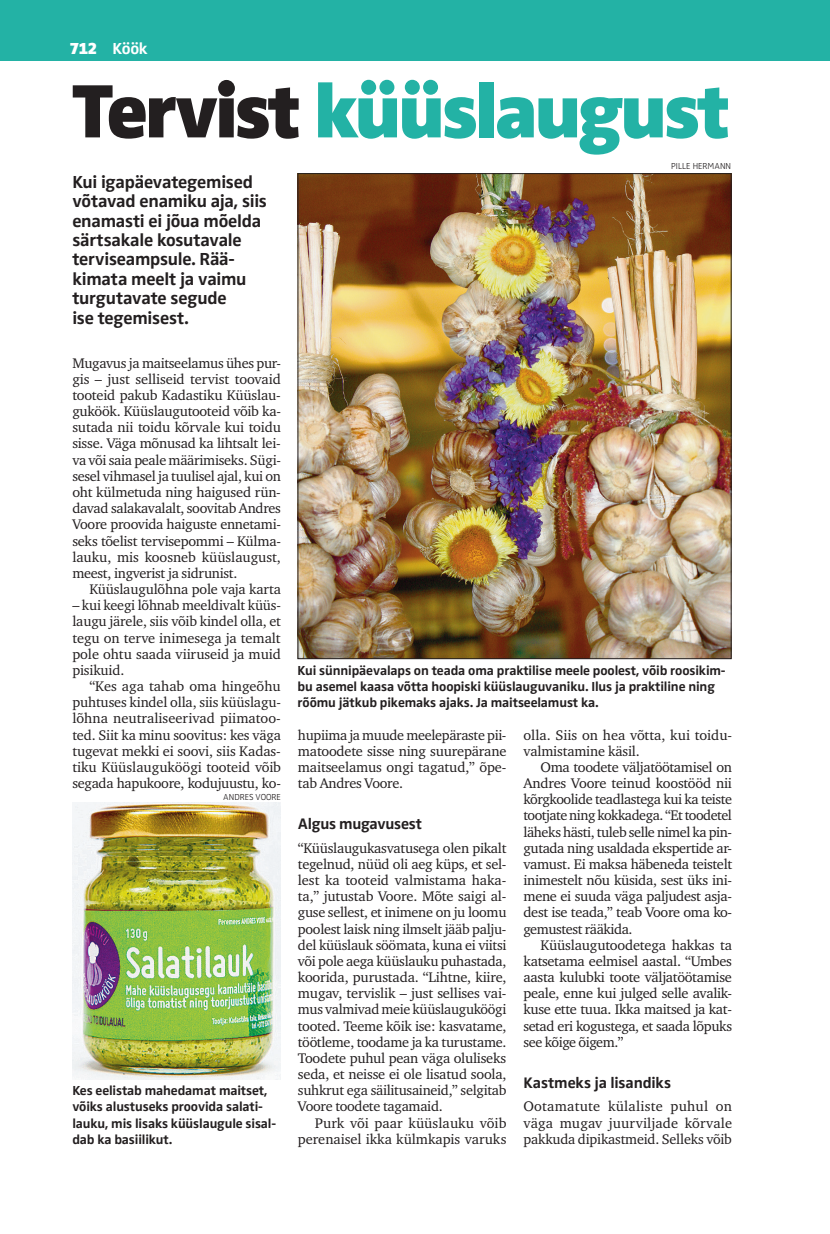
<style>
.page{position:relative;width:830px;height:1234px;background:#fff}
.page>*{position:absolute;margin:0;border:0;box-sizing:border-box;transform-origin:0 0}
.t1{font:900 78px "Zwo Pro";letter-spacing:-.045em;color:#23b2a5}
.t2{font:700 18px/19.5px "Zwo Pro";letter-spacing:-.015em;color:#231f20}
.t3{font:700 16.5px "Zwo Pro";color:#fff}
.t4{font:700 15.75px "Zwo Pro";letter-spacing:-.015em;color:#231f20}
.t5{font:14.25px/16.2px "Charter ITC";letter-spacing:-.01em;color:#231f20;text-align:justify}
.t6{font:700 13.5px/16.2px "Zwo Pro";letter-spacing:-.01em;color:#231f20}
.t7{font:300 9px "Zwo Pro";color:#231f20}
.s1{font-weight:900}
.s2{color:#231f20}
</style>
<div class="page">
<hr style="left:829px;top:0;width:1px;height:60px;background:#23b2a5">
<div style="left:0;top:0;width:829px;height:60px;background:#23b2a5"></div>
<img style="left:299px;top:175px;width:430px;height:481px">
<img style="left:72px;top:802px;width:209px;height:276px">
<p class="t3" style="left:70px;top:39px;width:79px"><span class="s1">712</span> Köök</p>
<h1 class="t1" style="left:72px;top:64px;width:659px"><span class="s2">Tervist</span> küüslaugust</h1>
<p class="t2" style="left:72px;top:172px;width:196px">Kui igapäevategemised võtavad enamiku aja, siis enamasti ei jõua mõelda särtsakale kosutavale terviseampsule. Rää&shy;kimata meelt ja vaimu turgutavate segude<br>ise tegemisest.</p>
<p class="t5" style="left:72px;top:354px;width:210px">Mugavus ja maitseelamus ühes pur&shy;gis – just selliseid tervist toovaid tooteid pakub Kadastiku Küüslau&shy;guköök. Küüslaugutooteid võib ka&shy;sutada nii toidu kõrvale kui toidu sisse. Väga mõnusad ka lihtsalt lei&shy;va või saia peale määrimiseks. Sügi&shy;sesel vihmasel ja tuulisel ajal, kui on oht külmetuda ning haigused rün&shy;davad salakavalalt, soovitab Andres Voore proovida haiguste ennetami&shy;seks tõelist tervisepommi – Külma&shy;lauku, mis koosneb küüslaugust, meest, ingverist ja sidrunist.</p>
<p class="t5" style="left:89px;top:581px;width:193px">Küüslaugulõhna pole vaja karta</p>
<p class="t5" style="left:72px;top:597px;width:210px">– kui keegi lõhnab meeldivalt küüs&shy;laugu järele, siis võib kindel olla, et tegu on terve inimesega ja temalt pole ohtu saada viiruseid ja muid pisikuid.</p>
<p class="t5" style="left:72px;top:678px;width:210px;text-indent:17px">“Kes aga tahab oma hingeõhu puhtuses kindel olla, siis küüslagu&shy;lõhna neutraliseerivad piimatoo&shy;ted. Siit ka minu soovitus: kes väga tugevat mekki ei soovi, siis Kadas&shy;tiku Küüslauguköögi tooteid võib segada hapukoore, kodujuustu, ko-</p>
<p class="t7" style="left:223px;top:791px;width:59px">ANDRES VOORE</p>
<p class="t6" style="left:72px;top:1082px;width:205px">Kes eelistab mahedamat maitset, võiks alustuseks proovida salati&shy;lauku, mis lisaks küüslaugule sisal&shy;dab ka basiilikut.</p>
<p class="t7" style="left:671px;top:161px;width:61px">PILLE HERMANN</p>
<p class="t6" style="left:297px;top:662px;width:429px">Kui sünnipäevalaps on teada oma praktilise meele poolest, võib roosikim&shy;bu asemel kaasa võtta hoopiski küüslauguvaniku. Ilus ja praktiline ning rõõmu jätkub pikemaks ajaks. Ja maitseelamust ka.</p>
<p class="t5" style="left:298px;top:726px;width:210px">hupiima ja muude meelepäraste pii&shy;matoodete sisse ning suurepärane maitseelamus ongi tagatud,” õpe&shy;tab Andres Voore.</p>
<p class="t4" style="left:298px;top:814px;width:125px">Algus mugavusest</p>
<p class="t5" style="left:298px;top:839px;width:210px">“Küüslaugukasvatusega olen pikalt tegelnud, nüüd oli aeg küps, et sel&shy;lest ka tooteid valmistama haka&shy;ta,” jutustab Voore. Mõte saigi al&shy;guse sellest, et inimene on ju loomu poolest laisk ning ilmselt jääb palju&shy;del küüslauk söömata, kuna ei viitsi või pole aega küüslauku puhastada, koorida, purustada. “Lihtne, kiire, mugav, tervislik – just sellises vai&shy;mus valmivad meie küüslauguköögi tooted. Teeme kõik ise: kasvatame, töötleme, toodame ja ka turustame.<br>Toodete puhul pean väga oluliseks seda, et neisse ei ole lisatud soola, suhkrut ega säilitusaineid,” selgitab Voore toodete tagamaid.</p>
<p class="t5" style="left:298px;top:1114px;width:210px;text-align:right">Purk või paar küüslauku võib perenaisel ikka külmkapis varuks</p>
<p class="t5" style="left:523px;top:726px;width:210px">olla. Siis on hea võtta, kui toidu&shy;valmistamine käsil.</p>
<p class="t5" style="left:523px;top:758px;width:210px;text-indent:17px">Oma toodete väljatöötamisel on Andres Voore teinud koostööd nii kõrgkoolide teadlastega kui ka teiste tootjate ning kokkadega. “Et toodetel läheks hästi, tuleb selle nimel ka pin&shy;gutada ning usaldada ekspertide ar&shy;vamust. Ei maksa häbeneda teistelt inimestelt nõu küsida, sest üks ini&shy;mene ei suuda väga paljudest asja&shy;dest ise teada,” teab Voore oma ko&shy;gemustest rääkida.</p>
<p class="t5" style="left:523px;top:936px;width:210px;text-indent:17px">Küüslaugutoodetega hakkas ta katsetama eelmisel aastal. “Umbes aasta kulubki toote väljatöötamise peale, enne kui julged selle avalik&shy;kuse ette tuua. Ikka maitsed ja kat&shy;setad eri kogustega, et saada lõpuks see kõige õigem.”</p>
<p class="t4" style="left:523px;top:1073px;width:149px">Kastmeks ja lisandiks</p>
<p class="t5" style="left:523px;top:1098px;width:210px">Ootamatute külaliste puhul on väga mugav juurviljade kõrvale pakkuda dipikastmeid. Selleks võib</p>
</div>
